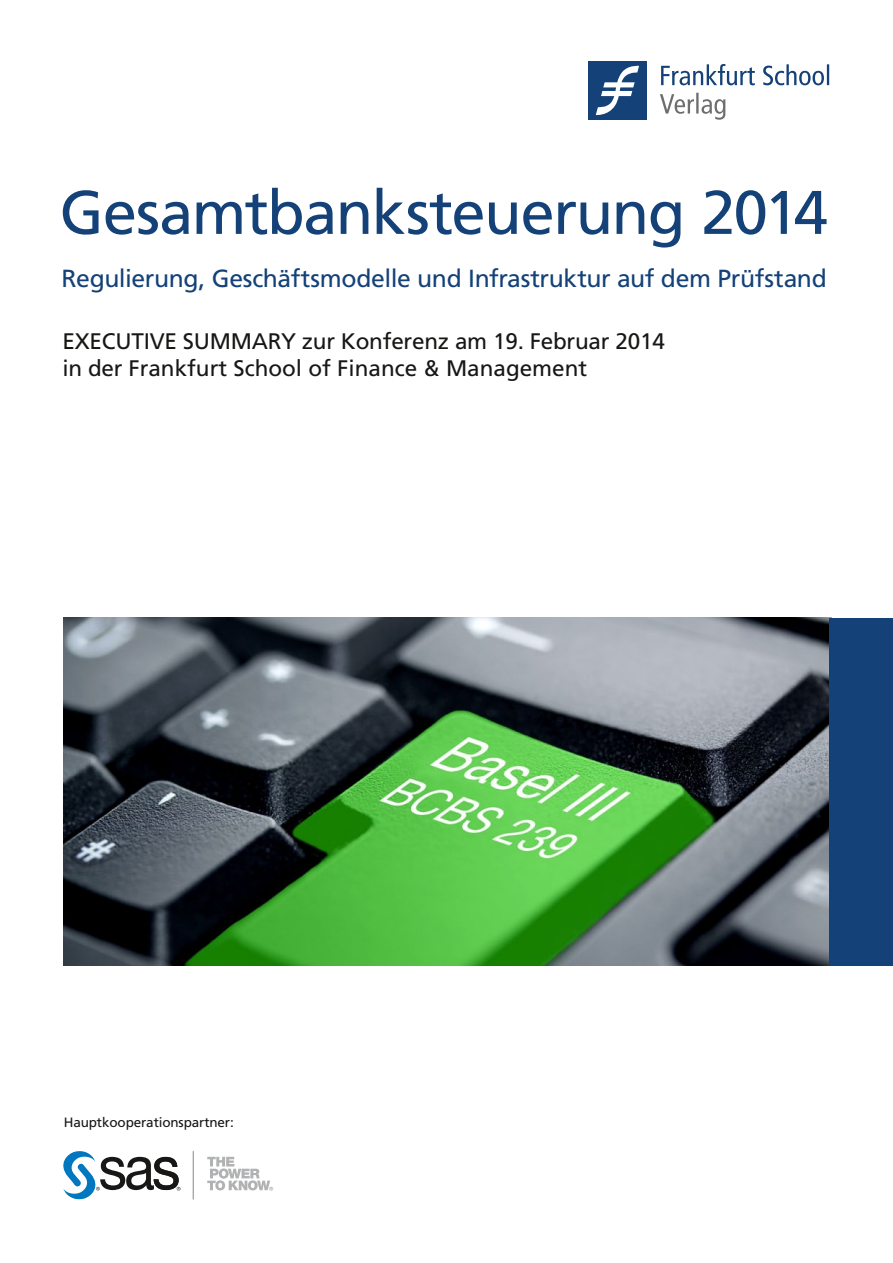
<style>
.page{position:relative;width:893px;height:1263px;background:#fff}
.page>*{position:absolute;margin:0;border:0;box-sizing:border-box;transform-origin:0 0}
.t1{font:61.5px "Frutiger LT";letter-spacing:-.025em;color:#144278}
.t2{font:24.75px "Frutiger LT";letter-spacing:-.015em;color:#144278}
.t3{font:22.5px/27px "Frutiger LT";letter-spacing:-.01em;color:#181716}
.t4{font:13.5px "Frutiger LT";letter-spacing:-.01em;color:#181716}
</style>
<div class="page">
<img style="left:64px;top:618px;width:765px;height:347px">
<div style="left:588px;top:61px;width:59px;height:59px;background:#144278"></div>
<svg style="left:596px;top:65px;width:43px;height:51px"></svg>
<svg style="left:660px;top:93px;width:65px;height:27px"></svg>
<svg style="left:661px;top:64px;width:168px;height:21px"></svg>
<div style="left:829px;top:618px;width:64px;height:347px;background:#144278"></div>
<hr style="left:193px;top:1151px;width:1px;height:48px;background:#868786">
<svg style="left:63px;top:1151px;width:117px;height:48px"></svg>
<svg style="left:207px;top:1157px;width:66px;height:33px"></svg>
<h1 class="t1" style="left:60px;top:176px;width:770px">Gesamtbanksteuerung 2014</h1>
<p class="t2" style="left:62px;top:264px;width:767px">Regulierung, Geschäftsmodelle und Infrastruktur auf dem Prüfstand</p>
<p class="t3" style="left:63px;top:327px;width:604px">EXECUTIVE SUMMARY zur Konferenz am 19. Februar 2014 in der Frankfurt School of Finance &amp; Management</p>
<p class="t4" style="left:64px;top:1114px;width:172px">Hauptkooperationspartner:</p>
</div>
